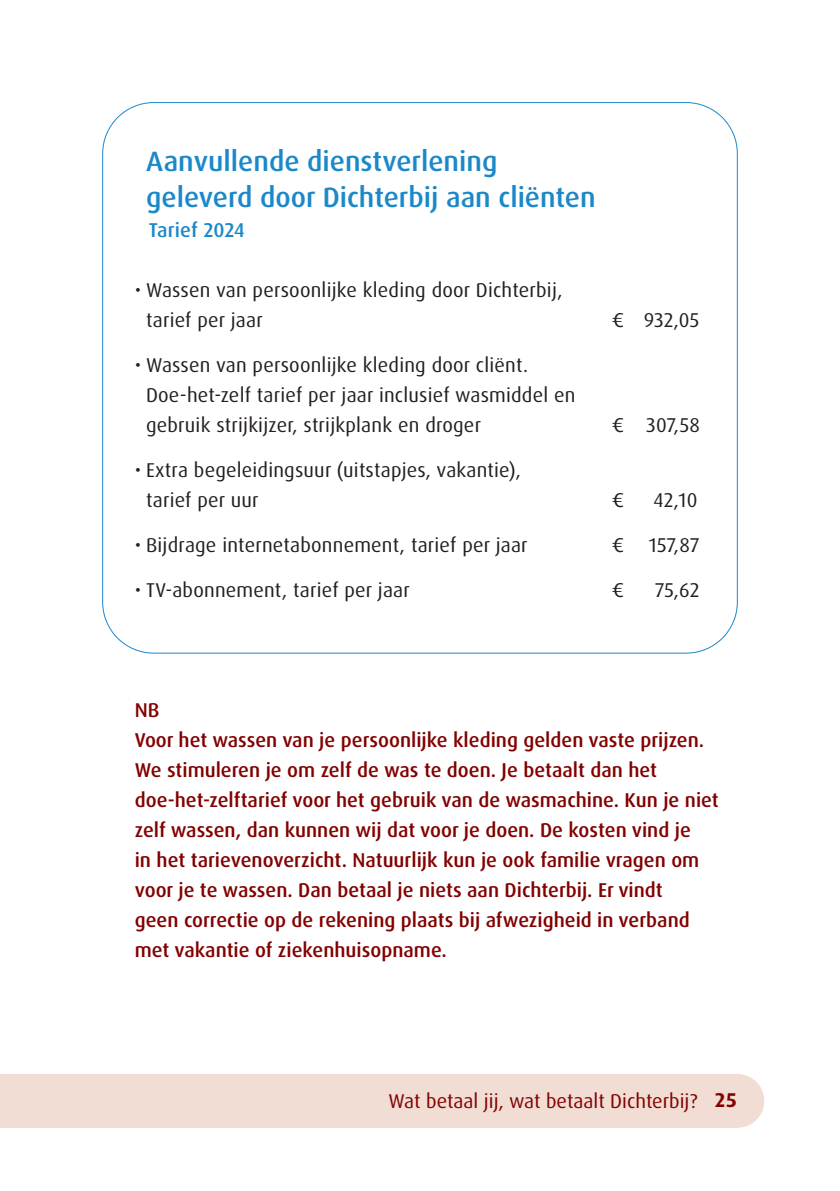
<style>
.page{position:relative;width:840px;height:1191px;background:#fff}
.page>*{position:absolute;margin:0;border:0;box-sizing:border-box;transform-origin:0 0}
.tussenkopje{font:500 28px "Dax Pro";color:#1b88c9}
.broodtekst{font:500 20px/30px "Dax Pro";color:#820101}
.broodtekst-2{font:20px "Dax Pro";letter-spacing:.01em;color:#231f20}
.t1{font:20px "Dax Pro";color:#820101}
.broodtekst-3{font:500 20px "Dax Pro";letter-spacing:.005em;color:#1b88c9}
.t2{font:700 20px "Dax Pro";color:#820101}
</style>
<div class="page">
<div style="left:0;top:1074px;width:736px;height:53px;background:#f1ddd3"></div>
<div style="left:710px;top:1074px;width:53px;height:53px;background:#f1ddd3;border-radius:50%"></div>
<p class="tussenkopje" style="left:146px;top:143px;width:352px">Aanvullende dienstverlening</p>
<p class="tussenkopje" style="left:146px;top:179px;width:451px">geleverd door Dichterbij aan cliënten</p>
<p class="broodtekst-3" style="left:149px;top:217px;width:97px">Tarief 2024</p>
<p class="broodtekst-2" style="left:135px;top:277px;width:429px">• Wassen van persoonlijke kleding door Dichterbij,</p>
<p class="broodtekst-2" style="left:146px;top:307px;width:118px">tarief per jaar</p>
<p class="broodtekst-2" style="left:611px;top:307px;width:89px">€ 932,05</p>
<p class="broodtekst-2" style="left:135px;top:352px;width:394px">• Wassen van persoonlijke kleding door cliënt.</p>
<p class="broodtekst-2" style="left:146px;top:382px;width:430px">Doe-het-zelf tarief per jaar inclusief wasmiddel en</p>
<p class="broodtekst-2" style="left:146px;top:412px;width:336px">gebruik strijkijzer, strijkplank en droger</p>
<p class="broodtekst-2" style="left:611px;top:412px;width:90px">€ 307,58</p>
<p class="broodtekst-2" style="left:135px;top:457px;width:387px">• Extra begeleidingsuur (uitstapjes, vakantie),</p>
<p class="broodtekst-2" style="left:146px;top:487px;width:114px">tarief per uur</p>
<p class="broodtekst-2" style="left:611px;top:487px;width:14px">€</p>
<p class="broodtekst-2" style="left:653px;top:487px;width:45px">42,10</p>
<p class="broodtekst-2" style="left:135px;top:532px;width:394px">• Bijdrage internetabonnement, tarief per jaar</p>
<p class="broodtekst-2" style="left:611px;top:532px;width:89px">€ 157,87</p>
<p class="broodtekst-2" style="left:135px;top:577px;width:276px">• TV-abonnement, tarief per jaar</p>
<p class="broodtekst-2" style="left:611px;top:577px;width:14px">€</p>
<p class="broodtekst-2" style="left:655px;top:577px;width:46px">75,62</p>
<p class="broodtekst" style="left:135px;top:695px;width:26px">NB</p>
<p class="broodtekst" style="left:135px;top:725px;width:570px">Voor het wassen van je persoonlijke kleding gelden vaste prijzen.</p>
<p class="broodtekst" style="left:135px;top:755px;width:585px">We stimuleren je om zelf de was te doen. Je betaalt dan het doe-het-zelftarief voor het gebruik van de wasmachine. Kun je niet</p>
<p class="broodtekst" style="left:135px;top:815px;width:557px">zelf wassen, dan kunnen wij dat voor je doen. De kosten vind je</p>
<p class="broodtekst" style="left:135px;top:845px;width:565px">in het tarievenoverzicht. Natuurlijk kun je ook familie vragen om</p>
<p class="broodtekst" style="left:135px;top:875px;width:529px">voor je te wassen. Dan betaal je niets aan Dichterbij. Er vindt</p>
<p class="broodtekst" style="left:135px;top:905px;width:556px">geen correctie op de rekening plaats bij afwezigheid in verband</p>
<p class="broodtekst" style="left:135px;top:935px;width:313px">met vakantie of ziekenhuisopname.</p>
<p class="t1" style="left:388px;top:1087px;width:310px">Wat betaal jij, wat betaalt Dichterbij?</p>
<p class="t2" style="left:714px;top:1087px;width:24px">25</p>
</div>
